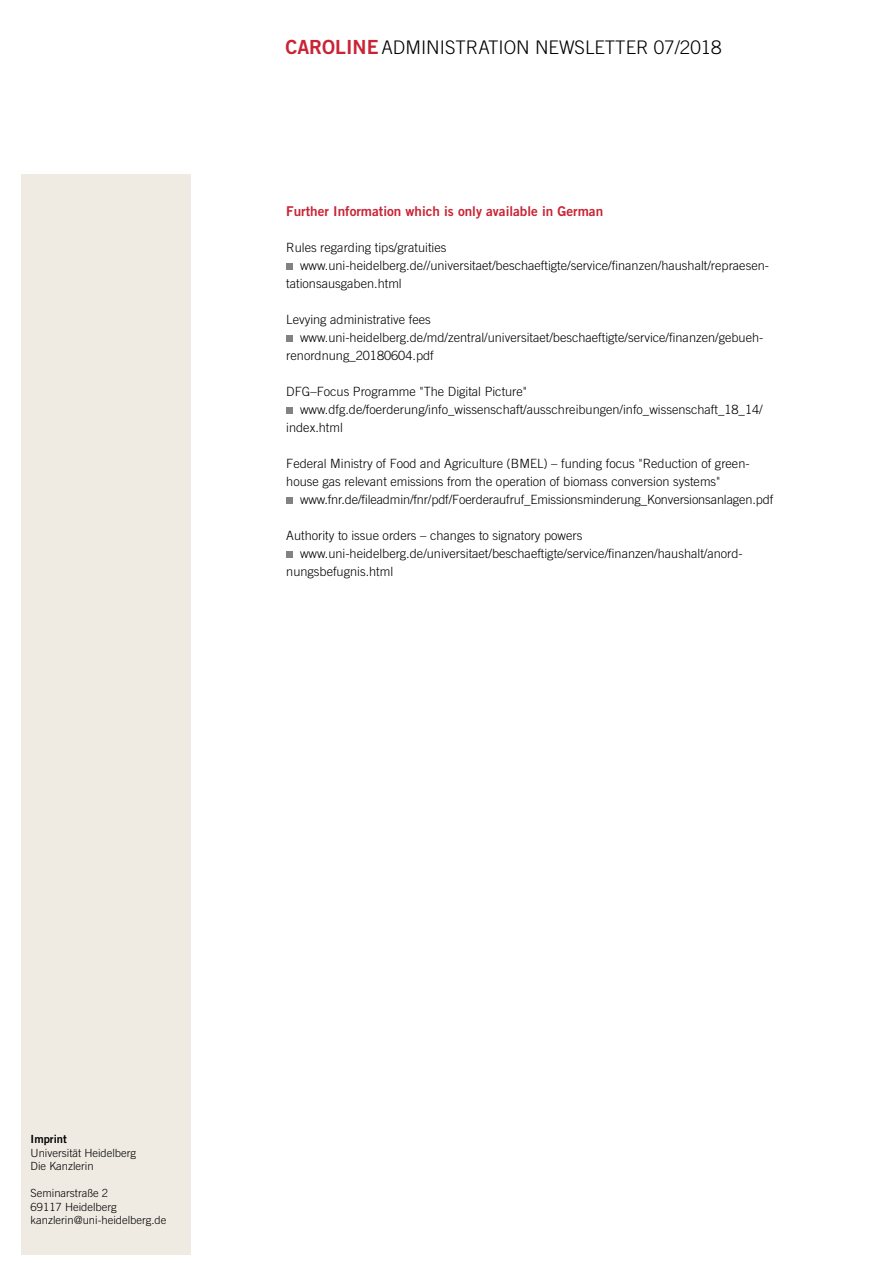
<style>
.page{position:relative;width:893px;height:1263px;background:#fff}
.page>*{position:absolute;margin:0;border:0;box-sizing:border-box;transform-origin:0 0}
._01_Firmierung{font:300 18.75px "Trade Gothic LT Std";color:#000}
.Caro_Headlines_neu{font:13.5px "Trade Gothic LT Std Bd 2";color:#c92435}
.Caro_Fließtext{font:300 12.75px/18px "Trade Gothic LT Std";color:#000}
.t1{font:300 11.25px "Trade Gothic LT Std";color:#000}
.t2{font:11.25px "Trade Gothic LT Std Bd 2";color:#000}
.s1{font-family:"Trade Gothic LT Std Bd 2";font-weight:400;font-size:19.5px;color:#c92435}
</style>
<div class="page">
<div style="left:286px;top:263px;width:7px;height:7px;background:#808285"></div>
<div style="left:286px;top:335px;width:7px;height:7px;background:#808285"></div>
<div style="left:286px;top:407px;width:7px;height:7px;background:#808285"></div>
<div style="left:286px;top:497px;width:7px;height:7px;background:#808285"></div>
<div style="left:286px;top:551px;width:7px;height:7px;background:#808285"></div>
<div style="left:21px;top:175px;width:170px;height:1080px;background:#efebe3"></div>
<p class="_01_Firmierung" style="left:285px;top:36px;width:438px"><span class="s1">CAROLINE</span> ADMINISTRATION NEWSLETTER 07/2018</p>
<p class="Caro_Headlines_neu" style="left:286px;top:203px;width:318px">Further Information which is only available in German</p>
<p class="Caro_Fließtext" style="left:286px;top:238px;width:162px">Rules regarding tips/gratuities</p>
<p class="Caro_Fließtext" style="left:286px;top:256px;width:484px;text-indent:14px">www.uni-heidelberg.de//universitaet/beschaeftigte/service/finanzen/haushalt/repraesen&shy;tationsausgaben.html</p>
<p class="Caro_Fließtext" style="left:286px;top:310px;width:146px">Levying administrative fees</p>
<p class="Caro_Fließtext" style="left:286px;top:328px;width:479px;text-indent:14px">www.uni-heidelberg.de/md/zentral/universitaet/beschaeftigte/service/finanzen/gebueh&shy;renordnung_20180604.pdf</p>
<p class="Caro_Fließtext" style="left:286px;top:382px;width:242px">DFG–Focus Programme "The Digital Picture"</p>
<p class="Caro_Fließtext" style="left:286px;top:400px;width:478px;text-indent:14px">www.dfg.de/foerderung/info_wissenschaft/ausschreibungen/info_wissenschaft_18_14/ index.html</p>
<p class="Caro_Fließtext" style="left:286px;top:454px;width:465px">Federal Ministry of Food and Agriculture (BMEL) – funding focus "Reduction of green&shy;house gas relevant emissions from the operation of biomass conversion systems"</p>
<p class="Caro_Fließtext" style="left:300px;top:490px;width:475px">www.fnr.de/fileadmin/fnr/pdf/Foerderaufruf_Emissionsminderung_Konversionsanlagen.pdf</p>
<p class="Caro_Fließtext" style="left:286px;top:526px;width:298px">Authority to issue orders – changes to signatory powers</p>
<p class="Caro_Fließtext" style="left:286px;top:544px;width:458px;text-indent:14px">www.uni-heidelberg.de/universitaet/beschaeftigte/service/finanzen/haushalt/anord&shy;nungsbefugnis.html</p>
<p class="t2" style="left:31px;top:1132px;width:38px">Imprint</p>
<p class="t1" style="left:31px;top:1146px;width:107px">Universität Heidelberg</p>
<p class="t1" style="left:31px;top:1159px;width:65px">Die Kanzlerin</p>
<p class="t1" style="left:31px;top:1186px;width:79px">Seminarstraße 2</p>
<p class="t1" style="left:31px;top:1200px;width:88px">69117 Heidelberg</p>
<p class="t1" style="left:31px;top:1213px;width:137px">kanzlerin@uni-heidelberg.de</p>
</div>
